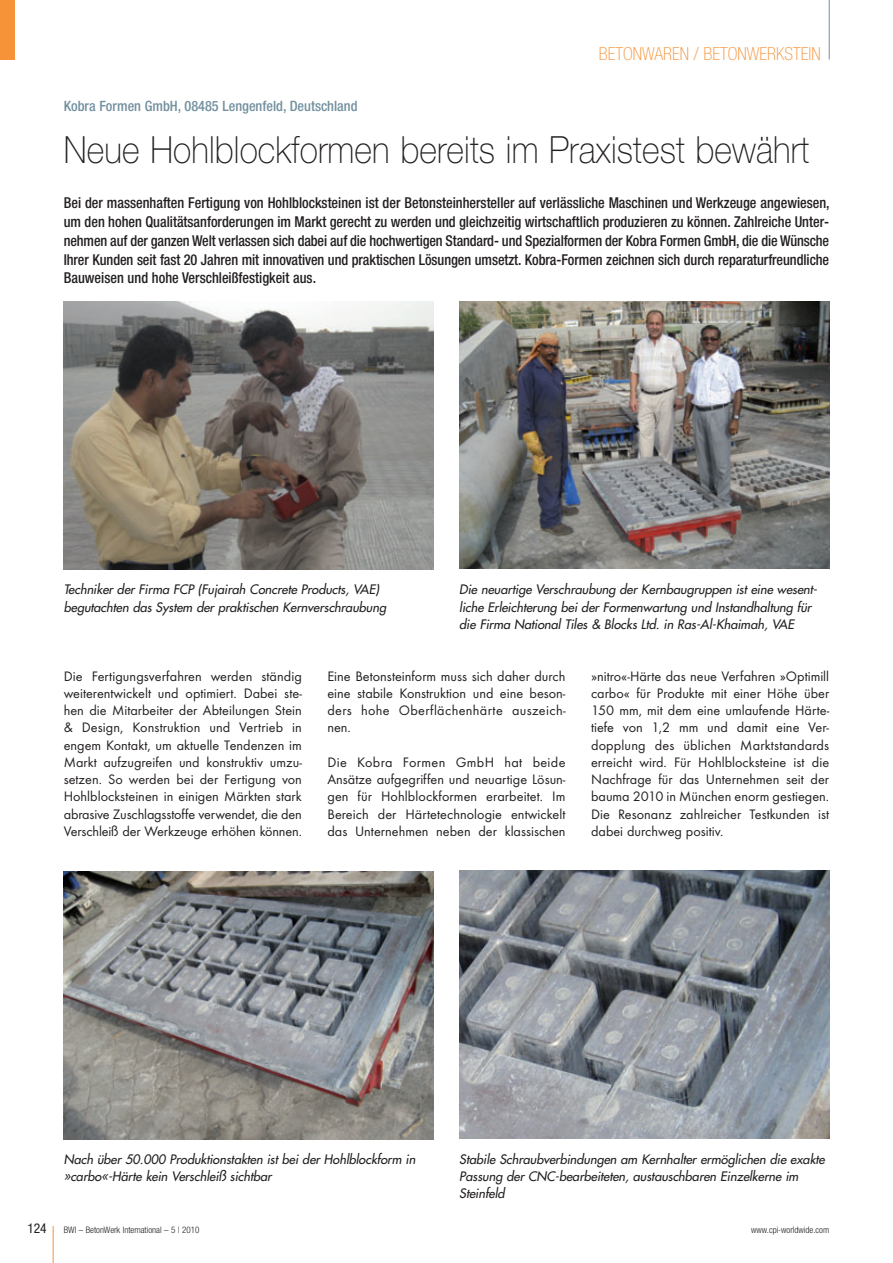
<style>
.page{position:relative;width:893px;height:1263px;background:#fff}
.page>*{position:absolute;margin:0;border:0;box-sizing:border-box;transform-origin:0 0}
.t1{font:100 37.5px "Helvetica Neue";letter-spacing:.005em;color:#231f20;scale:.9 1}
.t2{font:100 condensed 18px "Helvetica Neue";color:#f69238}
.t3{font:500 condensed 15px/18.8px "Helvetica Neue";color:#231f20;text-align:justify;scale:.95 1}
.t4{font:14.25px/17.2px "Futura T";color:#231f20;text-align:justify}
.t5{font:500 condensed 14.25px "Helvetica Neue";color:#73909f}
.t6{font:condensed 13.5px "Helvetica Neue";color:#231f20}
.t7{font:italic 12.75px/17.2px "Futura";letter-spacing:-.005em;color:#231f20}
.t8{font:300 condensed 9px "Helvetica Neue";color:#231f20}
</style>
<div class="page">
<hr style="left:53px;top:1226px;width:1px;height:37px;background:#f69238">
<hr style="left:829px;top:0;width:1px;height:60px;background:#73909f">
<div style="left:0;top:0;width:15px;height:60px;background:#f69238"></div>
<img style="left:64px;top:301px;width:370px;height:268px">
<img style="left:459px;top:301px;width:370px;height:267px">
<img style="left:64px;top:872px;width:370px;height:268px">
<img style="left:459px;top:870px;width:370px;height:268px">
<p class="t5" style="left:64px;top:101px;width:295px">Kobra Formen GmbH, 08485 Lengenfeld, Deutschland</p>
<p class="t2" style="left:599px;top:47px;width:223px">BETONWAREN / BETONWERKSTEIN</p>
<h1 class="t1" style="left:64px;top:136px;width:830px">Neue Hohlblockformen bereits im Praxistest bewährt</h1>
<p class="t3" style="left:64px;top:195px;width:808px">Bei der massenhaften Fertigung von Hohlblocksteinen ist der Betonsteinhersteller auf verlässliche Maschinen und Werkzeuge angewiesen, um den hohen Qualitätsanforderungen im Markt gerecht zu werden und gleichzeitig wirtschaftlich produzieren zu können. Zahlreiche Unter - nehmen auf der ganzen Welt verlassen sich dabei auf die hochwertigen Standard- und Spezialformen der Kobra Formen GmbH, die die Wünsche Ihrer Kunden seit fast 20 Jahren mit innovativen und praktischen Lösungen umsetzt. Kobra-Formen zeichnen sich durch reparaturfreundliche Bauweisen und hohe Verschleißfestigkeit aus.</p>
<p class="t7" style="left:64px;top:582px;width:326px">Techniker der Firma FCP (Fujairah Concrete Products, VAE) begutachten das System der praktischen Kernverschraubung</p>
<p class="t7" style="left:459px;top:582px;width:362px">Die neuartige Verschraubung der Kernbaugruppen ist eine wesent&shy;liche Erleichterung bei der Formenwartung und Instandhaltung für die Firma National Tiles &amp; Blocks Ltd. in Ras-Al-Khaimah, VAE</p>
<p class="t4" style="left:64px;top:668px;width:240px">Die Fertigungsverfahren werden ständig weiterentwickelt und optimiert. Dabei ste&shy;hen die Mitarbeiter der Abteilungen Stein &amp; Design, Konstruktion und Vertrieb in engem Kontakt, um aktuelle Tendenzen im Markt aufzugreifen und konstruktiv umzu&shy;setzen. So werden bei der Fertigung von Hohlblocksteinen in einigen Märkten stark abrasive Zuschlagsstoffe verwendet, die den Verschleiß der Werkzeuge erhöhen können.</p>
<p class="t4" style="left:327px;top:668px;width:240px">Eine Betonsteinform muss sich da her durch eine stabile Konstruktion und eine beson&shy;ders hohe Oberflächenhärte auszeich - nen.</p>
<p class="t4" style="left:327px;top:755px;width:240px">Die Kobra Formen GmbH hat beide Ansätze aufgegriffen und neuartige Lösun - gen für Hohlblockformen erarbeitet. Im Bereich der Härtetechnologie entwickelt das Unternehmen neben der klassischen</p>
<p class="t4" style="left:591px;top:668px;width:240px">»nitro«-Härte das neue Verfahren »Optimill carbo« für Produkte mit einer Höhe über 150 mm, mit dem eine umlaufende Härte - tiefe von 1,2 mm und damit eine Ver - dopplung des üblichen Markt stan dards erreicht wird. Für Hohl blocksteine ist die Nachfrage für das Unternehmen seit der bauma 2010 in München enorm gestiegen.<br>Die Resonanz zahlreicher Testkunden ist dabei durchweg positiv.</p>
<p class="t7" style="left:64px;top:1151px;width:355px">Nach über 50.000 Produktionstakten ist bei der Hohlblockform in »carbo«-Härte kein Verschleiß sichtbar</p>
<p class="t7" style="left:459px;top:1151px;width:369px">Stabile Schraubverbindungen am Kernhalter ermöglichen die exakte<br>Passung der CNC-bearbeiteten, austauschbaren Einzelkerne im<br>Steinfeld</p>
<p class="t6" style="left:28px;top:1223px;width:21px">124</p>
<p class="t8" style="left:64px;top:1226px;width:137px">BWI – BetonWerk International – 5 | 2010</p>
<p class="t8" style="left:751px;top:1226px;width:79px">www.cpi-worldwide.com</p>
</div>
